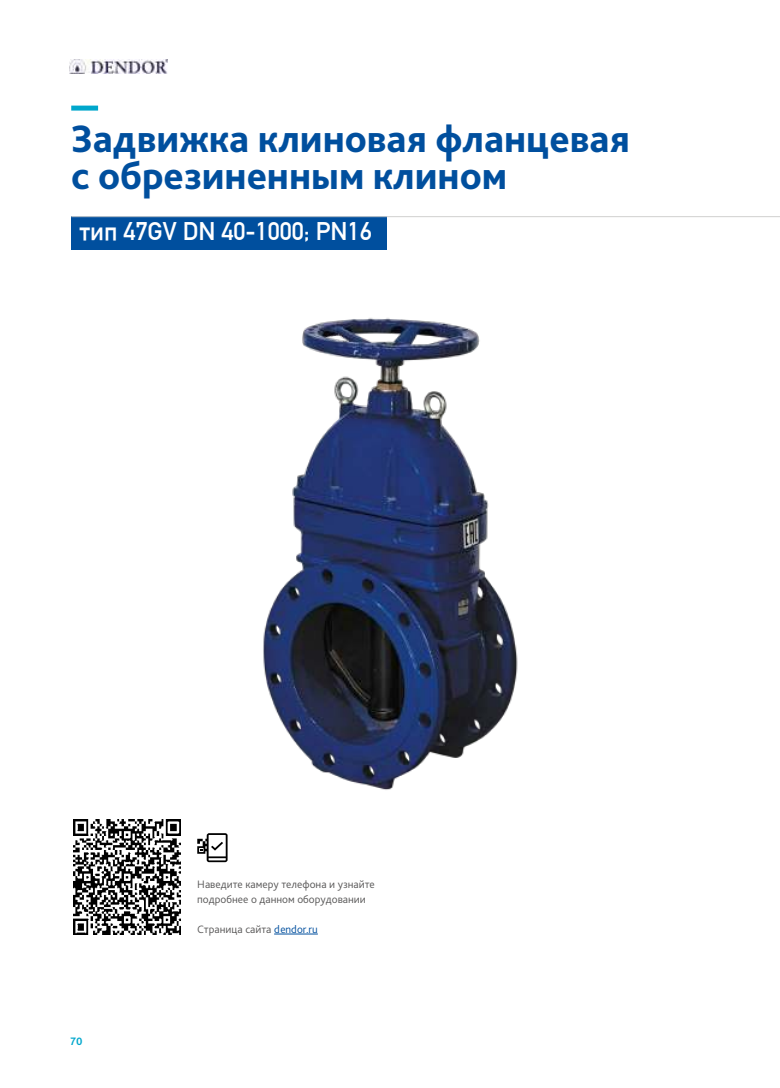
<style>
.page{position:relative;width:780px;height:1088px;background:#fff}
.page>*{position:absolute;margin:0;border:0;box-sizing:border-box;transform-origin:0 0}
.t1{font:800 40px/37.5px "Bliss Pro";color:#004f9e}
.t2{font:700 25px "DIN Alternate";color:#fff}
.t3{font:300 11.25px/15px "Bliss Pro";color:#575656}
.t4{font:700 11.25px "Bliss Pro";color:#00a7cc}
.s1{color:#004f9e}
</style>
<div class="page">
<img style="left:70px;top:59px;width:97px;height:15px">
<img style="left:73px;top:318px;width:445px;height:518px">
<div style="left:71px;top:106px;width:27px;height:5px;background:#00a7cc"></div>
<hr style="left:274px;top:934px;width:44px;height:1px;background:#004f9e">
<div style="left:71px;top:216px;width:316px;height:34px;background:#004f9e"></div>
<svg style="left:197px;top:833px;width:31px;height:29px"></svg>
<img style="left:74px;top:820px;width:106px;height:114px">
<hr style="left:71px;top:216px;width:709px;height:1px;background:#d0d0cf">
<h1 class="t1" style="left:71px;top:123px;width:560px">Задвижка клиновая фланцевая с обрезиненным клином</h1>
<h2 class="t2" style="left:79px;top:213px;width:294px">тип 47GV DN 40-1000; PN16</h2>
<p class="t4" style="left:70px;top:1035px;width:14px">70</p>
<p class="t3" style="left:197px;top:878px;width:179px">Наведите камеру телефона и узнайте подробнее о данном оборудовании</p>
<p class="t3" style="left:197px;top:923px;width:122px">Страница сайта <span class="s1">dendor.ru</span></p>
</div>
